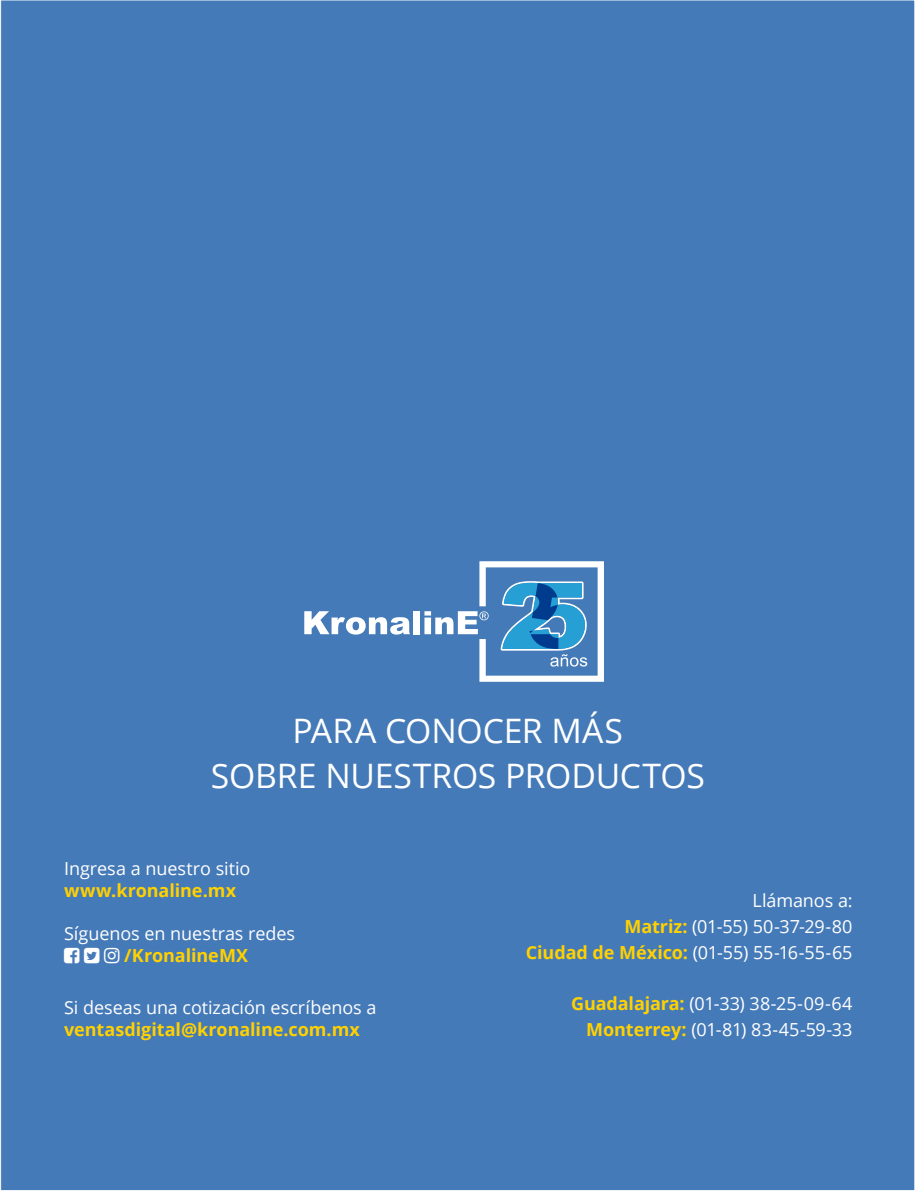
<style>
.page{position:relative;width:915px;height:1191px;background:#fff}
.page>*{position:absolute;margin:0;border:0;box-sizing:border-box;transform-origin:0 0}
.t1{font:33.75px/44.7px "Open Sans";letter-spacing:-.005em;color:#fff;text-align:center}
.t2{font:18px/25.8px "Open Sans";letter-spacing:-.005em;color:#fff;text-align:right}
.t3{font:700 18px "Open Sans";letter-spacing:-.005em;color:#ffd100}
.s1{font-weight:700;color:#ffd100}
</style>
<div class="page">
<div style="left:0;top:0;width:914px;height:1191px;background:#457ab8"></div>
<svg style="left:304px;top:611px;width:106px;height:23px"></svg>
<div style="left:413px;top:611px;width:7px;height:23px;background:#fff"></div>
<svg style="left:424px;top:561px;width:179px;height:121px"></svg>
<h1 class="t1" style="left:211px;top:708px;width:495px">PARA CONOCER MÁS<br>SOBRE NUESTROS PRODUCTOS</h1>
<p class="t2" style="left:64px;top:855px;width:188px">Ingresa a nuestro sitio</p>
<p class="t3" style="left:64px;top:877px;width:173px">www.kronaline.mx</p>
<p class="t2" style="left:64px;top:920px;width:232px">Síguenos en nuestras redes</p>
<p class="t3" style="left:124px;top:943px;width:125px">/KronalineMX</p>
<p class="t2" style="left:64px;top:994px;width:314px">Si deseas una cotización escríbenos a</p>
<p class="t3" style="left:64px;top:1016px;width:297px">ventasdigital@kronaline.com.mx</p>
<p class="t2" style="left:525px;top:887px;width:328px">Llámanos a:<br><span class="s1">Matriz:</span> (01-55) 50-37-29-80<br><span class="s1">Ciudad de México:</span> (01-55) 55-16-55-65</p>
<p class="t2" style="left:571px;top:990px;width:283px"><span class="s1">Guadalajara:</span> (01-33) 38-25-09-64<br><span class="s1">Monterrey:</span> (01-81) 83-45-59-33</p>
</div>
